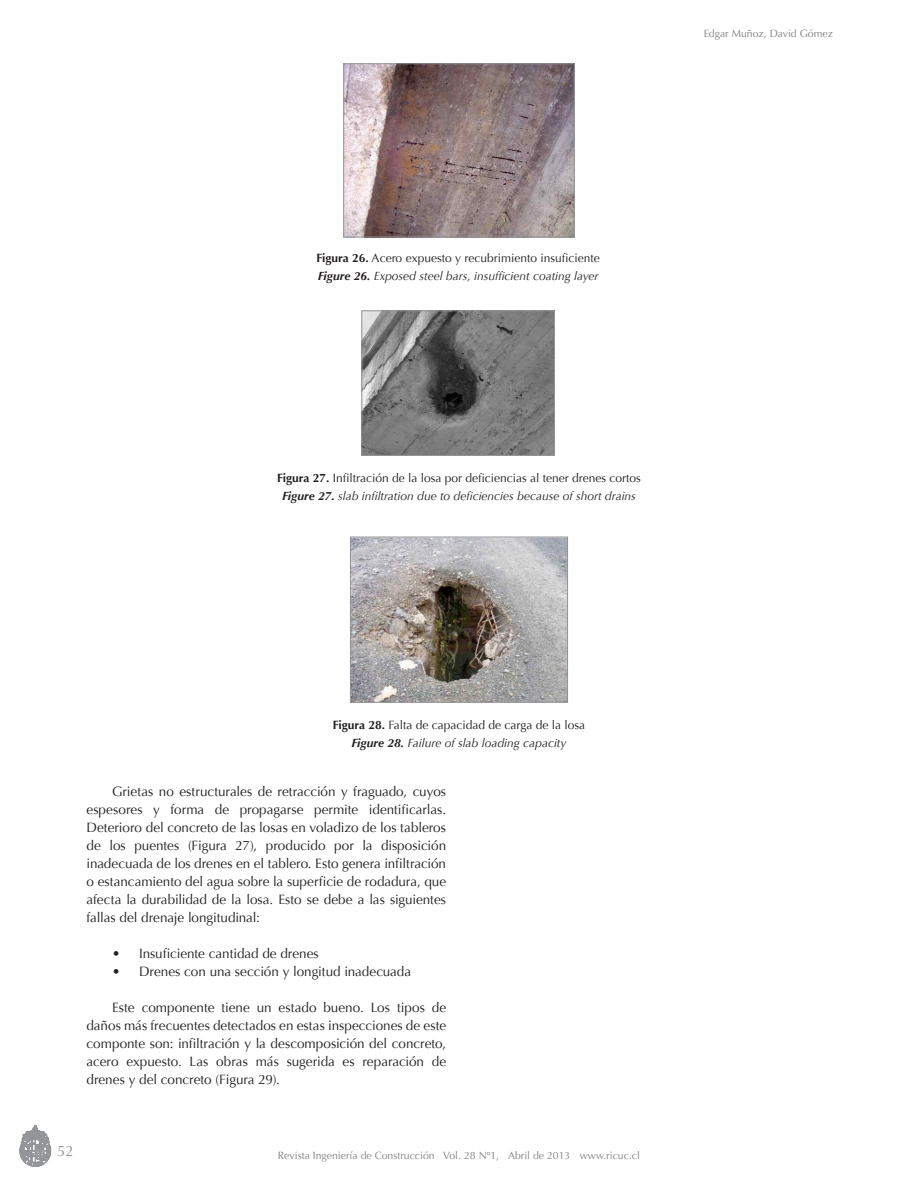
<style>
.page{position:relative;width:918px;height:1188px;background:#fff}
.page>*{position:absolute;margin:0;border:0;box-sizing:border-box;transform-origin:0 0}
.t1{font:15px "Optima";color:#939598}
.Párrafo_Español{font:13.5px/18px "Optima";letter-spacing:-.005em;color:#231f20;text-align:justify}
.t2{font:12px "Optima";color:#231f20}
.t3{font:italic 12px "Optima";color:#231f20}
.t4{font:10.5px "Optima";color:#808285}
.s1{font-weight:700}
</style>
<div class="page">
<svg style="left:19px;top:1125px;width:32px;height:42px"></svg>
<img style="left:345px;top:65px;width:228px;height:170px">
<div style="left:343px;top:63px;width:232px;height:174px;border:1px solid #939598"></div>
<img style="left:363px;top:312px;width:190px;height:142px">
<div style="left:361px;top:310px;width:194px;height:146px;border:1px solid #939598"></div>
<img style="left:352px;top:539px;width:214px;height:162px">
<div style="left:350px;top:537px;width:218px;height:166px;border:1px solid #939598"></div>
<p class="t4" style="left:704px;top:27px;width:131px">Edgar Muñoz, David Gómez</p>
<p class="t2" style="left:316px;top:251px;width:285px"><span class="s1">Figura 26.</span> Acero expuesto y recubrimiento insuficiente</p>
<p class="t3" style="left:318px;top:269px;width:282px"><span class="s1">Figure 26.</span> Exposed steel bars, insufficient coating layer</p>
<p class="t2" style="left:277px;top:471px;width:365px"><span class="s1">Figura 27.</span> Infiltración de la losa por deficiencias al tener drenes cortos</p>
<p class="t3" style="left:282px;top:489px;width:355px"><span class="s1">Figure 27.</span> slab infiltration due to deficiencies because of short drains</p>
<p class="t2" style="left:333px;top:718px;width:254px"><span class="s1">Figura 28.</span> Falta de capacidad de carga de la losa</p>
<p class="t3" style="left:352px;top:736px;width:216px"><span class="s1">Figure 28.</span> Failure of slab loading capacity</p>
<p class="Párrafo_Español" style="left:87px;top:783px;width:361px;text-indent:26px">Grietas no estructurales de retracción y fraguado, cuyos espesores y forma de propagarse permite identificarlas.<br>Deterioro del concreto de las losas en voladizo de los tableros de los puentes (Figura 27), producido por la disposición inadecuada de los drenes en el tablero. Esto genera infiltración o estancamiento del agua sobre la superficie de rodadura, que afecta la durabilidad de la losa. Esto se debe a las siguientes fallas del drenaje longitudinal:</p>
<p class="Párrafo_Español" style="left:112px;top:945px;width:208px">• Insuficiente cantidad de drenes</p>
<p class="Párrafo_Español" style="left:112px;top:963px;width:301px">• Drenes con una sección y longitud inadecuada</p>
<p class="Párrafo_Español" style="left:87px;top:999px;width:361px;text-indent:26px">Este componente tiene un estado bueno. Los tipos de daños más frecuentes detectados en estas inspecciones de este componte son: infiltración y la descomposición del concreto, acero expuesto. Las obras más sugerida es reparación de drenes y del concreto (Figura 29).</p>
<p class="t1" style="left:57px;top:1142px;width:18px">52</p>
<p class="t4" style="left:278px;top:1149px;width:364px">Revista Ingeniería de Construcción Vol. 28 Nº1, Abril de 2013 www.ricuc.cl</p>
</div>
